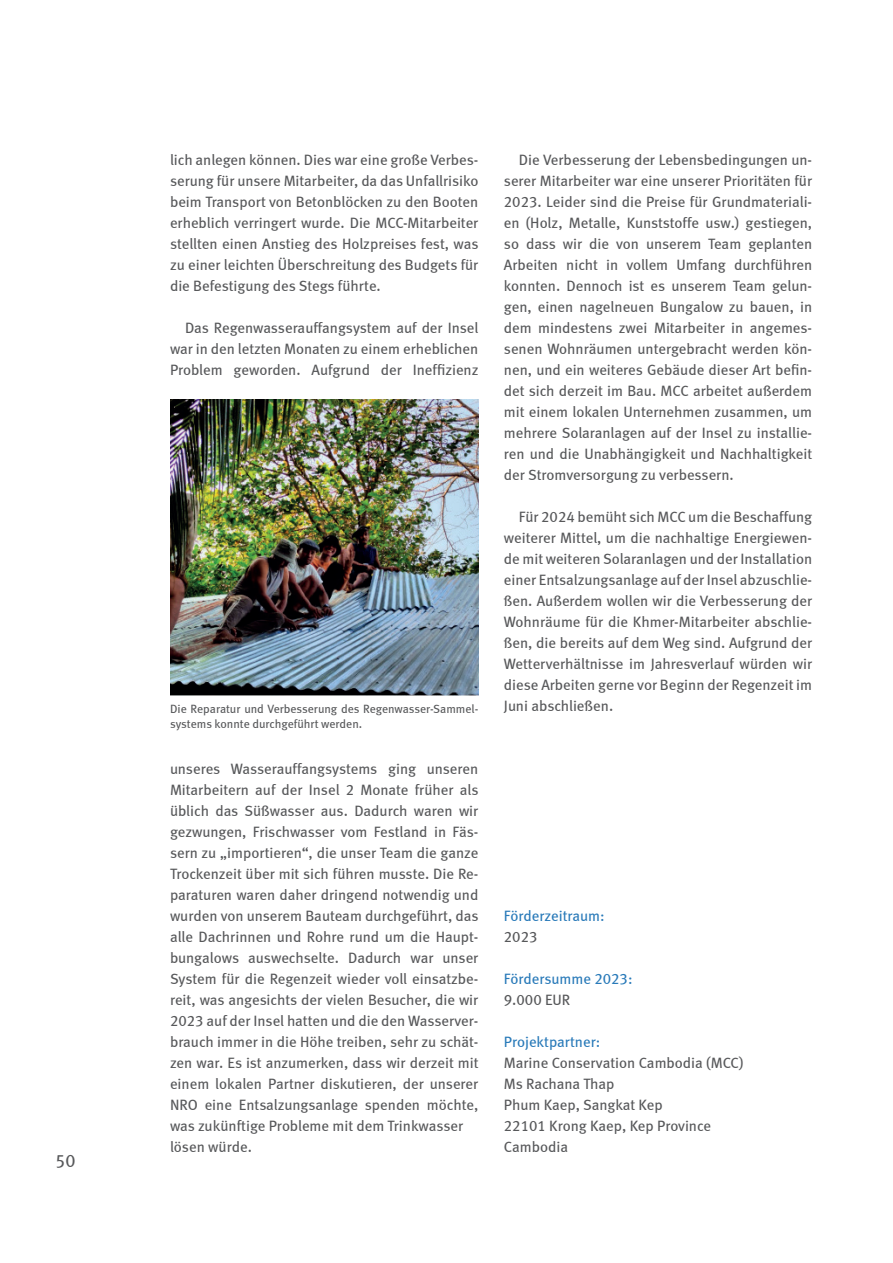
<style>
.page{position:relative;width:893px;height:1263px;background:#fff}
.page>*{position:absolute;margin:0;border:0;box-sizing:border-box;transform-origin:0 0}
.t1{font:18px "Meta Book LF";color:#57585a}
.t2{font:15px/21px "Meta Book LF";color:#57585a;text-align:justify}
.t3{font:15px "Meta Book LF";color:#297ab9}
.t4{font:12px/15px "Meta Book LF";color:#57585a}
</style>
<div class="page">
<img style="left:170px;top:400px;width:308px;height:295px">
<p class="t1" style="left:55px;top:1150px;width:22px">50</p>
<p class="t2" style="left:170px;top:149px;width:310px">lich anlegen können. Dies war eine große Verbes&shy;serung für unsere Mitarbeiter, da das Unfallrisiko beim Transport von Betonblöcken zu den Booten erheblich verringert wurde. Die MCC-Mitarbeiter stellten einen Anstieg des Holzpreises fest, was zu einer leichten Überschreitung des Budgets für die Befestigung des Stegs führte.</p>
<p class="t2" style="left:170px;top:317px;width:310px;text-indent:15px">Das Regenwasserauffangsystem auf der Insel war in den letzten Monaten zu einem erheblichen Problem geworden. Aufgrund der Ineffizienz</p>
<p class="t4" style="left:170px;top:701px;width:310px">Die Reparatur und Verbesserung des Regenwasser-Sammel&shy;systems konnte durchgeführt werden.</p>
<p class="t2" style="left:170px;top:758px;width:310px;text-align:left">unseres Wasserauffangsystems ging unseren Mitarbeitern auf der Insel 2 Monate früher als üblich das Süßwasser aus. Dadurch waren wir gezwungen, Frischwasser vom Festland in Fäs&shy;sern zu „importieren“, die unser Team die ganze Trockenzeit über mit sich führen musste. Die Re&shy;paraturen waren daher dringend notwendig und wurden von unserem Bauteam durchgeführt, das alle Dachrinnen und Rohre rund um die Haupt&shy;bungalows auswechselte. Dadurch war unser System für die Regenzeit wieder voll einsatzbe&shy;reit, was angesichts der vielen Besucher, die wir 2023 auf der Insel hatten und die den Wasserver&shy;brauch immer in die Höhe treiben, sehr zu schät&shy;zen war. Es ist anzumerken, dass wir derzeit mit einem lokalen Partner diskutieren, der unserer NRO eine Entsalzungsanlage spenden möchte, was zukünftige Probleme mit dem Trinkwasser lösen würde.</p>
<p class="t2" style="left:504px;top:149px;width:310px;text-indent:15px">Die Verbesserung der Lebensbedingungen un&shy;serer Mitarbeiter war eine unserer Prioritäten für 2023. Leider sind die Preise für Grundmateriali&shy;en (Holz, Metalle, Kunststoffe usw.) gestiegen, so dass wir die von unserem Team geplanten Arbeiten nicht in vollem Umfang durchführen konnten. Dennoch ist es unserem Team gelun&shy;gen, einen nagelneuen Bungalow zu bauen, in dem mindestens zwei Mitarbeiter in angemes&shy;senen Wohnräumen untergebracht werden kön&shy;nen, und ein weiteres Gebäude dieser Art befin&shy;det sich derzeit im Bau. MCC arbeitet außerdem mit einem lokalen Unternehmen zusammen, um mehrere Solaranlagen auf der Insel zu installie&shy;ren und die Unabhängigkeit und Nachhaltigkeit der Stromversorgung zu verbessern.</p>
<p class="t2" style="left:504px;top:506px;width:310px;text-indent:15px">Für 2024 bemüht sich MCC um die Beschaffung weiterer Mittel, um die nachhaltige Energiewen&shy;de mit weiteren Solaranlagen und der Installation einer Entsalzungsanlage auf der Insel abzuschlie&shy;ßen. Außerdem wollen wir die Verbesserung der Wohnräume für die Khmer-Mitarbeiter abschlie&shy;ßen, die bereits auf dem Weg sind. Aufgrund der Wetterverhältnisse im Jahresverlauf würden wir diese Arbeiten gerne vor Beginn der Regenzeit im Juni abschließen.</p>
<p class="t3" style="left:504px;top:907px;width:102px">Förderzeitraum:</p>
<p class="t2" style="left:504px;top:926px;width:35px">2023</p>
<p class="t3" style="left:504px;top:970px;width:130px">Fördersumme 2023:</p>
<p class="t2" style="left:504px;top:989px;width:68px">9.000 EUR</p>
<p class="t3" style="left:504px;top:1033px;width:98px">Projektpartner:</p>
<p class="t2" style="left:504px;top:1052px;width:241px;text-align:left">Marine Conservation Cambodia (MCC)<br>Ms Rachana Thap<br>Phum Kaep, Sangkat Kep<br>22101 Krong Kaep, Kep Province<br>Cambodia</p>
</div>
